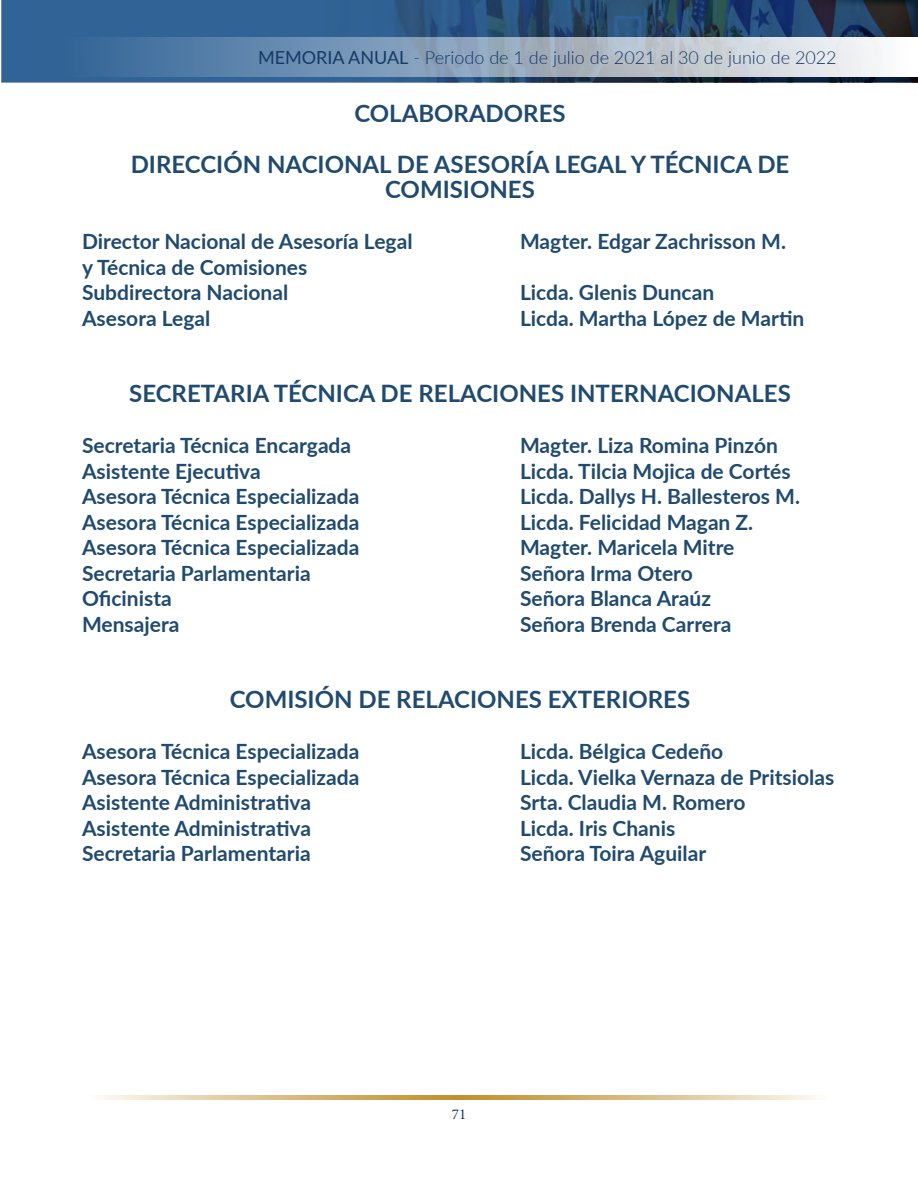
<style>
.page{position:relative;width:918px;height:1188px;background:#fff}
.page>*{position:absolute;margin:0;border:0;box-sizing:border-box;transform-origin:0 0}
.t1{font:700 24px/51px "Lato";color:#204a6e;text-align:center}
.t2{font:700 21px/25.5px "Lato";color:#204a6e}
.t3{font:300 18px "Lato";color:#163967}
.t4{font:15px "Minion Pro";color:#163967}
.s1{font-weight:400}
</style>
<div class="page">
<svg style="left:101px;top:1095px;width:717px;height:4px;background:#dbbf89"></svg>
<svg style="left:1px;top:0;width:917px;height:83px;background:#356596"></svg>
<img style="left:322px;top:0;width:596px;height:82px">
<svg style="left:1px;top:37px;width:917px;height:39px;background:#8fa6bf"></svg>
<p class="t3" style="left:258px;top:45px;width:580px"><span class="s1">MEMORIA ANUAL</span> - Periodo de 1 de julio de 2021 al 30 de junio de 2022</p>
<p class="t1" style="left:131px;top:87px;width:660px">COLABORADORES<br>DIRECCIÓN NACIONAL DE ASESORÍA LEGAL Y TÉCNICA DE</p>
<p class="t1" style="left:385px;top:163px;width:151px">COMISIONES</p>
<p class="t2" style="left:82px;top:228px;width:332px">Director Nacional de Asesoría Legal</p>
<p class="t2" style="left:520px;top:228px;width:267px">Magter. Edgar Zachrisson M.</p>
<p class="t2" style="left:82px;top:254px;width:227px">y Técnica de Comisiones<br>Subdirectora Nacional</p>
<p class="t2" style="left:520px;top:279px;width:196px">Licda. Glenis Duncan</p>
<p class="t2" style="left:82px;top:305px;width:130px">Asesora Legal</p>
<p class="t2" style="left:520px;top:305px;width:286px">Licda. Martha López de Martin</p>
<p class="t1" style="left:129px;top:367px;width:663px">SECRETARIA TÉCNICA DE RELACIONES INTERNACIONALES</p>
<p class="t2" style="left:82px;top:432px;width:271px">Secretaria Técnica Encargada</p>
<p class="t2" style="left:520px;top:432px;width:259px">Magter. Liza Romina Pinzón</p>
<p class="t2" style="left:82px;top:458px;width:180px">Asistente Ejecutiva</p>
<p class="t2" style="left:520px;top:458px;width:272px">Licda. Tilcia Mojica de Cortés</p>
<p class="t2" style="left:82px;top:483px;width:279px">Asesora Técnica Especializada</p>
<p class="t2" style="left:520px;top:483px;width:282px">Licda. Dallys H. Ballesteros M.</p>
<p class="t2" style="left:82px;top:509px;width:279px">Asesora Técnica Especializada</p>
<p class="t2" style="left:520px;top:509px;width:235px">Licda. Felicidad Magan Z.</p>
<p class="t2" style="left:82px;top:534px;width:279px">Asesora Técnica Especializada</p>
<p class="t2" style="left:520px;top:534px;width:216px">Magter. Maricela Mitre</p>
<p class="t2" style="left:82px;top:560px;width:230px">Secretaria Parlamentaria</p>
<p class="t2" style="left:520px;top:560px;width:174px">Señora Irma Otero</p>
<p class="t2" style="left:82px;top:585px;width:91px">Oficinista</p>
<p class="t2" style="left:520px;top:585px;width:193px">Señora Blanca Araúz</p>
<p class="t2" style="left:82px;top:611px;width:99px">Mensajera</p>
<p class="t2" style="left:520px;top:611px;width:213px">Señora Brenda Carrera</p>
<p class="t1" style="left:230px;top:673px;width:462px">COMISIÓN DE RELACIONES EXTERIORES</p>
<p class="t2" style="left:82px;top:738px;width:279px">Asesora Técnica Especializada</p>
<p class="t2" style="left:520px;top:738px;width:205px">Licda. Bélgica Cedeño</p>
<p class="t2" style="left:82px;top:764px;width:279px">Asesora Técnica Especializada</p>
<p class="t2" style="left:520px;top:764px;width:316px">Licda. Vielka Vernaza de Pritsiolas</p>
<p class="t2" style="left:82px;top:789px;width:230px">Asistente Administrativa</p>
<p class="t2" style="left:520px;top:789px;width:227px">Srta. Claudia M. Romero</p>
<p class="t2" style="left:82px;top:815px;width:230px">Asistente Administrativa</p>
<p class="t2" style="left:520px;top:815px;width:157px">Licda. Iris Chanis</p>
<p class="t2" style="left:82px;top:840px;width:230px">Secretaria Parlamentaria</p>
<p class="t2" style="left:520px;top:840px;width:188px">Señora Toira Aguilar</p>
<p class="t4" style="left:452px;top:1104px;width:16px">71</p>
</div>
